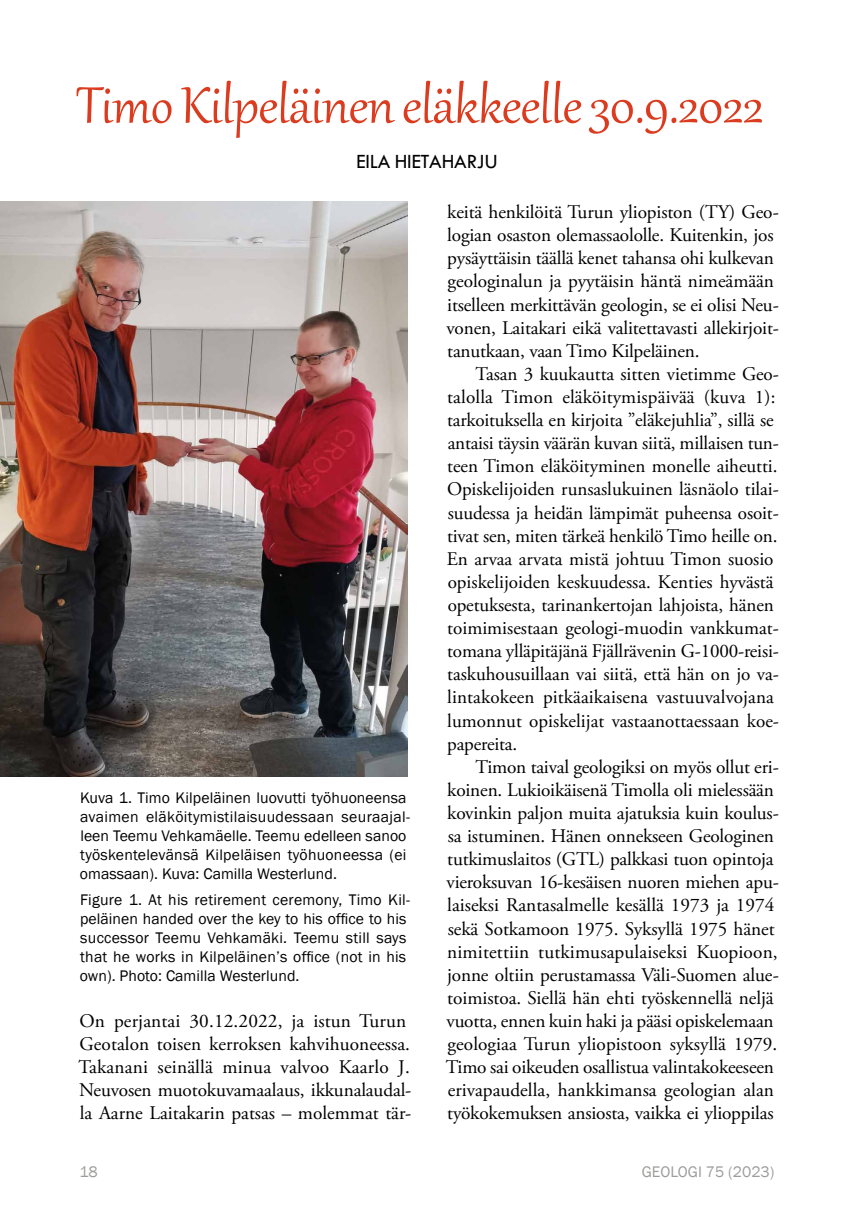
<style>
.page{position:relative;width:854px;height:1216px;background:#fff}
.page>*{position:absolute;margin:0;border:0;box-sizing:border-box;transform-origin:0 0}
.elakkeelleotsikko{font:63px "Gabriola";letter-spacing:-.01em;color:#db3c1f}
.kirjoittajaeivä{font:21px "Tw Cen";letter-spacing:-.01em;color:#000}
.leipäteksti{font:19.25px/23.1px "Adobe Garamond Pro";letter-spacing:-.005em;color:#000}
.ekakappaleeiang{font:19.25px/23.1px "Adobe Garamond Pro";letter-spacing:-.005em;color:#000}
.kuvateksti{font:15.75px/18.9px "Franklin Gothic";letter-spacing:.005em;color:#000}
.t1{font:15.75px "Franklin Gothic";color:#9d9d9c}
</style>
<div class="page">
<img style="left:0;top:201px;width:407px;height:576px">
<p class="elakkeelleotsikko" style="left:76px;top:64px;width:688px">Timo Kilpeläinen eläkkeelle 30.9.2022</p>
<p class="kirjoittajaeivä" style="left:356px;top:148px;width:142px">EILA HIETAHARJU</p>
<p class="kuvateksti" style="left:80px;top:788px;width:331px">Kuva 1. Timo Kilpeläinen luovutti työhuoneensa avaimen eläköitymistilaisuudessaan seuraajal&shy;leen Teemu Vehkamäelle. Teemu edelleen sanoo työskentelevänsä Kilpeläisen työhuoneessa (ei omassaan). Kuva: Camilla Westerlund.</p>
<p class="kuvateksti" style="left:80px;top:890px;width:331px">Figure 1. At his retirement ceremony, Timo Kil&shy;peläinen handed over the key to his office to his successor Teemu Vehkamäki. Teemu still says that he works in Kilpeläinen’s office (not in his own). Photo: Camilla Westerlund.</p>
<p class="ekakappaleeiang" style="left:78px;top:1010px;width:334px">On perjantai 30.12.2022, ja istun Turun Geotalon toisen kerroksen kahvihuoneessa.<br>Takanani seinällä minua valvoo Kaarlo J.<br>Neuvosen muotokuvamaalaus, ikkunalaudal&shy;la Aarne Laitakarin patsas – molemmat tär-</p>
<p class="ekakappaleeiang" style="left:446px;top:201px;width:333px">keitä henkilöitä Turun yliopiston (TY) Geo&shy;logian osaston olemassaololle. Kuitenkin, jos pysäyttäisin täällä kenet tahansa ohi kulkevan geologinalun ja pyytäisin häntä nimeämään itselleen merkittävän geologin, se ei olisi Neu&shy;vonen, Laitakari eikä valitettavasti allekirjoit&shy;tanutkaan, vaan Timo Kilpeläinen.</p>
<p class="leipäteksti" style="left:446px;top:363px;width:333px;text-indent:29px">Tasan 3 kuukautta sitten vietimme Geo&shy;talolla Timon eläköitymispäivää (kuva 1): tarkoituksella en kirjoita ”eläkejuhlia”, sillä se antaisi täysin väärän kuvan siitä, millaisen tun&shy;teen Timon eläköityminen monelle aiheutti.<br>Opiskelijoiden runsaslukuinen läsnäolo tilai&shy;suudessa ja heidän lämpimät puheensa osoit&shy;tivat sen, miten tärkeä henkilö Timo heille on.<br>En arvaa arvata mistä johtuu Timon suosio opiskelijoiden keskuudessa. Kenties hyvästä opetuksesta, tarinankertojan lahjoista, hänen toimimisestaan geologi-muodin vankkumat&shy;tomana ylläpitäjänä Fjällrävenin G-1000-reisi&shy;taskuhousuillaan vai siitä, että hän on jo va&shy;lintakokeen pitkäaikaisena vastuuvalvojana lumonnut opiskelijat vastaanottaessaan koe&shy;papereita.</p>
<p class="leipäteksti" style="left:445px;top:755px;width:334px;text-indent:30px">Timon taival geologiksi on myös ollut eri&shy;koinen. Lukioikäisenä Timolla oli mielessään kovinkin paljon muita ajatuksia kuin koulus&shy;sa istuminen. Hänen onnekseen Geologinen tutkimuslaitos (GTL) palkkasi tuon opintoja vieroksuvan 16-kesäisen nuoren miehen apu&shy;laiseksi Rantasalmelle kesällä 1973 ja 1974 sekä Sotkamoon 1975. Syksyllä 1975 hänet nimitettiin tutkimusapulaiseksi Kuopioon, jonne oltiin perustamassa Väli-Suomen alue&shy;toimistoa. Siellä hän ehti työskennellä neljä vuotta, ennen kuin haki ja pääsi opiskelemaan geologiaa Turun yliopistoon syksyllä 1979.<br>Timo sai oikeuden osallistua valintakokeeseen erivapaudella, hankkimansa geologian alan työkokemuksen ansiosta, vaikka ei ylioppilas</p>
<p class="t1" style="left:79px;top:1161px;width:20px">18</p>
<p class="t1" style="left:641px;top:1161px;width:134px">GEOLOGI 75 (2023)</p>
</div>
